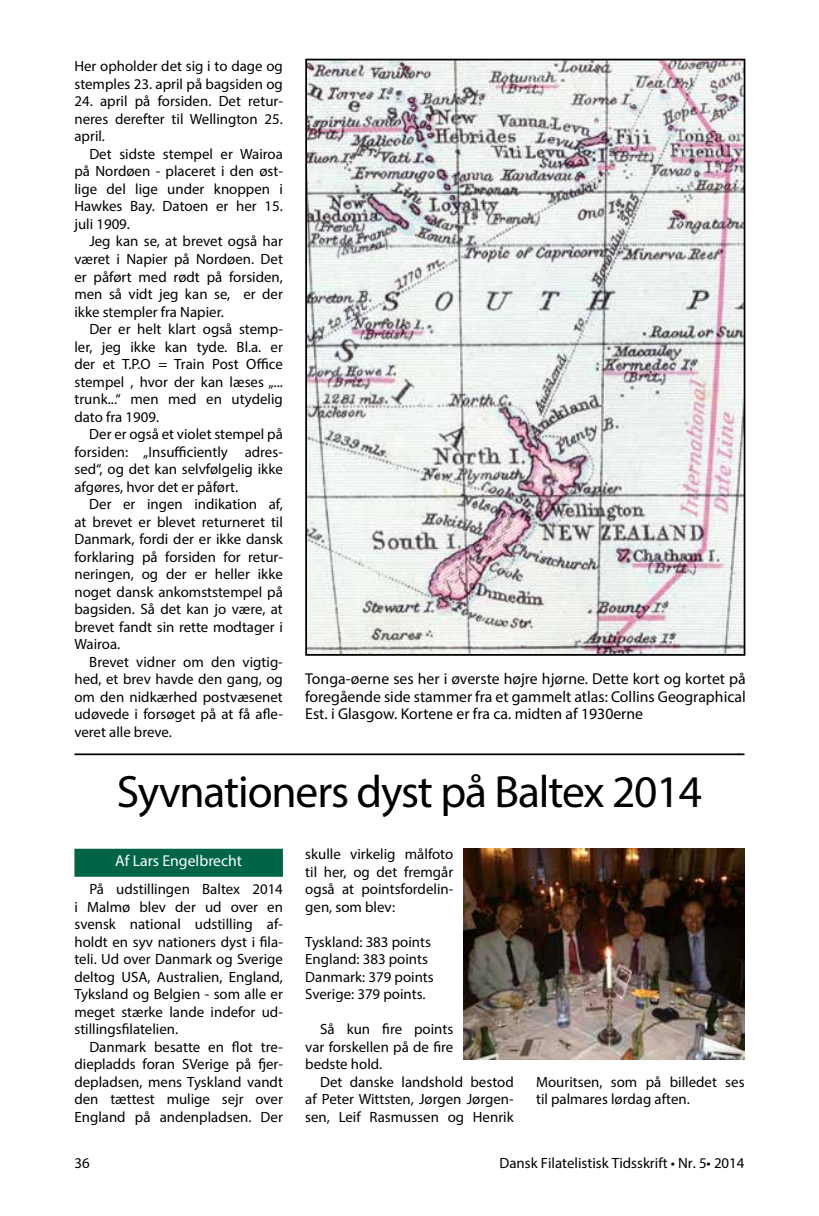
<style>
.page{position:relative;width:819px;height:1216px;background:#fff}
.page>*{position:absolute;margin:0;border:0;box-sizing:border-box;transform-origin:0 0}
.t1{font:45.5px "Myriad Pro";letter-spacing:-.025em;color:#000}
.t2{font:15.75px/17.5px "Myriad Pro";color:#000;text-align:justify}
.t3{font:15.75px "Myriad Pro";color:#fff}
.t4{font:14.88px/17.5px "Myriad Pro";color:#000;text-align:justify}
</style>
<div class="page">
<img style="left:308px;top:62px;width:434px;height:590px">
<div style="left:305px;top:59px;width:440px;height:596px;border:2px solid #000"></div>
<hr style="left:74px;top:753px;width:665px;height:2px;background:#000">
<div style="left:74px;top:848px;width:209px;height:28px;background:#006446"></div>
<img style="left:463px;top:848px;width:281px;height:211px">
<p class="t4" style="left:74px;top:57px;width:210px">Her opholder det sig i to dage og stemples 23. april på bagsiden og</p>
<p class="t4" style="left:74px;top:92px;width:210px">24. april på forsiden. Det retur&shy;neres derefter til Wellington 25. april.</p>
<p class="t4" style="left:74px;top:145px;width:210px;text-indent:15px">Det sidste stempel er Wairoa på Nordøen - placeret i den øst&shy;lige del lige under knoppen i Hawkes Bay. Datoen er her 15. juli 1909.</p>
<p class="t4" style="left:74px;top:232px;width:210px;text-indent:15px">Jeg kan se, at brevet også har været i Napier på Nordøen. Det er påført med rødt på forsiden, men så vidt jeg kan se, er der ikke stempler fra Napier.</p>
<p class="t4" style="left:74px;top:320px;width:210px;text-indent:15px">Der er helt klart også stemp&shy;ler, jeg ikke kan tyde. Bl.a. er der et T.P.O = Train Post Office stempel , hvor der kan læses „... trunk...“ men med en utydelig dato fra 1909.</p>
<p class="t4" style="left:74px;top:425px;width:210px;text-indent:15px">Der er også et violet stempel på forsiden: „Insufficiently adres&shy;sed“, og det kan selvfølgelig ikke afgøres, hvor det er påført.</p>
<p class="t4" style="left:74px;top:495px;width:210px;text-indent:15px">Der er ingen indikation af, at brevet er blevet returneret til Danmark, fordi der er ikke dansk forklaring på forsiden for retur&shy;neringen, og der er heller ikke noget dansk ankomststempel på bagsiden. Så det kan jo være, at brevet fandt sin rette modtager i Wairoa.</p>
<p class="t4" style="left:74px;top:652px;width:210px;text-indent:15px">Brevet vidner om den vigtig&shy;hed, et brev havde den gang, og om den nidkærhed postvæsenet udøvede i forsøget på at få afle&shy;veret alle breve.</p>
<p class="t2" style="left:305px;top:670px;width:442px">Tonga-øerne ses her i øverste højre hjørne. Dette kort og kortet på foregående side stammer fra et gammelt atlas: Collins Geographical Est. i Glasgow. Kortene er fra ca. midten af 1930erne</p>
<h1 class="t1" style="left:117px;top:763px;width:586px">Syvnationers dyst på Baltex 2014</h1>
<p class="t3" style="left:115px;top:851px;width:128px">Af Lars Engelbrecht</p>
<p class="t4" style="left:74px;top:880px;width:210px;text-indent:15px">På udstillingen Baltex 2014 i Malmø blev der ud over en svensk national udstilling af&shy;holdt en syv nationers dyst i fila&shy;teli. Ud over Danmark og Sverige deltog USA, Australien, England, Tyksland og Belgien - som alle er meget stærke lande indefor ud&shy;stillingsfilatelien.</p>
<p class="t4" style="left:74px;top:1037px;width:210px;text-indent:15px">Danmark besatte en flot tre&shy;diepladds foran SVerige på fjer&shy;depladsen, mens Tyskland vandt den tættest mulige sejr over England på andenpladsen. Der</p>
<p class="t4" style="left:305px;top:845px;width:149px">skulle virkelig målfoto til her, og det fremgår også at pointsfordelin&shy;gen, som blev:</p>
<p class="t4" style="left:305px;top:932px;width:130px;text-align:left">Tyskland: 383 points<br>England: 383 points<br>Danmark: 379 points<br>Sverige: 379 points.</p>
<p class="t4" style="left:305px;top:1020px;width:149px;text-indent:15px">Så kun fire points var forskellen på de fire bedste hold.</p>
<p class="t4" style="left:305px;top:1072px;width:210px;text-indent:15px">Det danske landshold bestod af Peter Wittsten, Jørgen Jørgen&shy;sen, Leif Rasmussen og Henrik</p>
<p class="t4" style="left:536px;top:1072px;width:210px">Mouritsen, som på billedet ses til palmares lørdag aften.</p>
<p class="t4" style="left:74px;top:1153px;width:17px">36</p>
<p class="t4" style="left:499px;top:1153px;width:246px">Dansk Filatelistisk Tidsskrift • Nr. 5• 2014</p>
</div>
